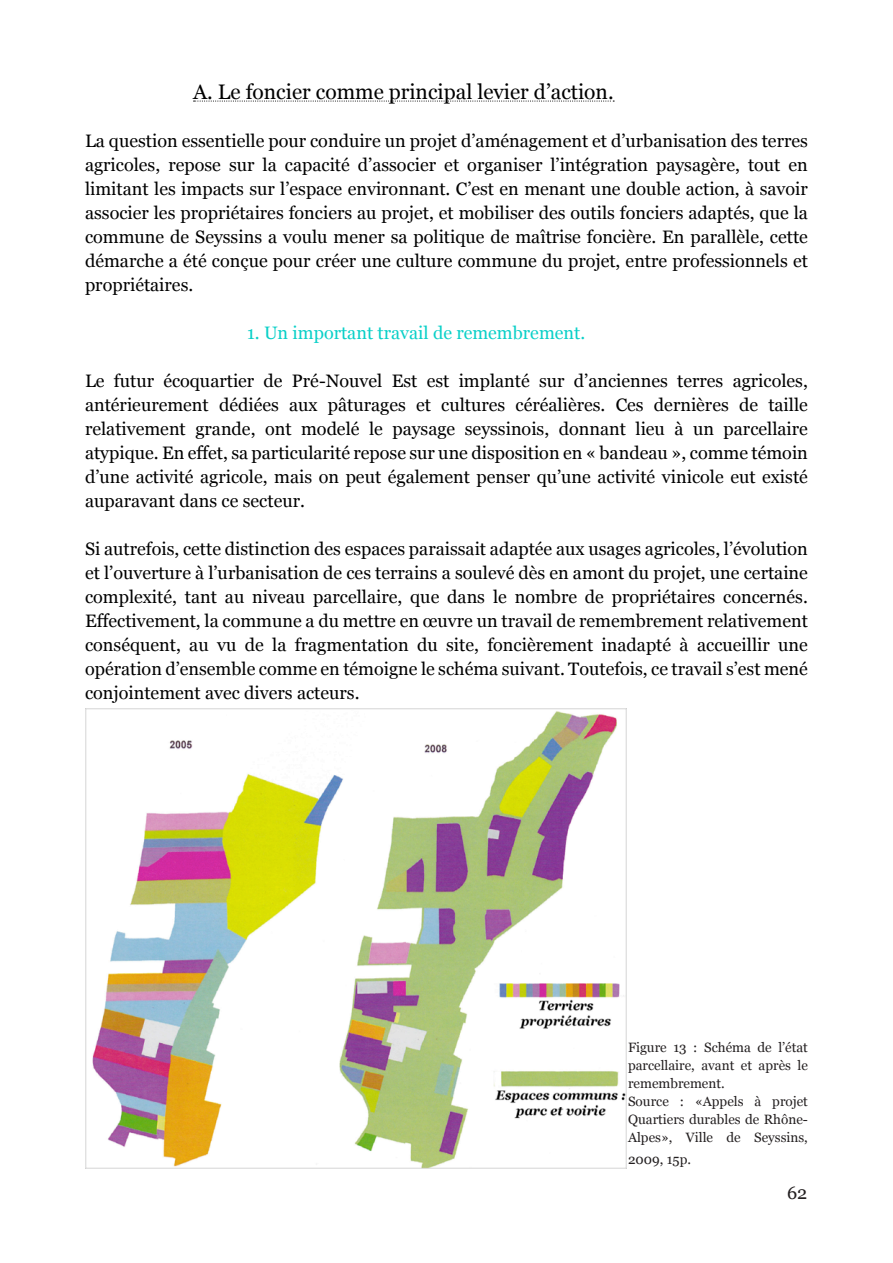
<style>
.page{position:relative;width:893px;height:1263px;background:#fff}
.page>*{position:absolute;margin:0;border:0;box-sizing:border-box;transform-origin:0 0}
.t1{font:21px "Georgia";color:#000}
.t2{font:18px/24px "Georgia";color:#000;text-align:justify}
.t3{font:18px "Georgia";color:#0ad0c8}
.t4{font:18px "Georgia";color:#231f20}
.t5{font:13.5px/18px "Georgia";color:#231f20;text-align:justify}
</style>
<div class="page">
<svg style="left:194px;top:101px;width:420px;height:1px"></svg>
<img style="left:85px;top:708px;width:541px;height:460px">
<p class="t1" style="left:193px;top:77px;width:422px">A. Le foncier comme principal levier d’action.</p>
<p class="t2" style="left:85px;top:128px;width:724px">La question essentielle pour conduire un projet d’aménagement et d’urbanisation des terres agricoles, repose sur la capacité d’associer et organiser l’intégration paysagère, tout en limitant les impacts sur l’espace environnant. C’est en menant une double action, à savoir associer les propriétaires fonciers au projet, et mobiliser des outils fonciers adaptés, que la commune de Seyssins a voulu mener sa politique de maîtrise foncière. En parallèle, cette démarche a été conçue pour créer une culture commune du projet, entre professionnels et propriétaires.</p>
<p class="t3" style="left:247px;top:320px;width:340px">1. Un important travail de remembrement.</p>
<p class="t2" style="left:85px;top:368px;width:724px">Le futur écoquartier de Pré-Nouvel Est est implanté sur d’anciennes terres agricoles, antérieurement dédiées aux pâturages et cultures céréalières. Ces dernières de taille relativement grande, ont modelé le paysage seyssinois, donnant lieu à un parcellaire atypique. En effet, sa particularité repose sur une disposition en « bandeau », comme témoin d’une activité agricole, mais on peut également penser qu’une activité vinicole eut existé auparavant dans ce secteur.</p>
<p class="t2" style="left:85px;top:536px;width:724px">Si autrefois, cette distinction des espaces paraissait adaptée aux usages agricoles, l’évolution et l’ouverture à l’urbanisation de ces terrains a soulevé dès en amont du projet, une certaine complexité, tant au niveau parcellaire, que dans le nombre de propriétaires concernés.<br>Effectivement, la commune a du mettre en œuvre un travail de remembrement relativement conséquent, au vu de la fragmentation du site, foncièrement inadapté à accueillir une opération d’ensemble comme en témoigne le schéma suivant. Toutefois, ce travail s’est mené conjointement avec divers acteurs.</p>
<p class="t5" style="left:628px;top:1038px;width:181px">Figure 13 : Schéma de l’état parcellaire, avant et après le remembrement.</p>
<p class="t5" style="left:628px;top:1092px;width:181px">Source : «Appels à projet Quartiers durables de Rhône-Alpes», Ville de Seyssins,</p>
<p class="t5" style="left:628px;top:1149px;width:64px">2009, 15p.</p>
<p class="t4" style="left:787px;top:1179px;width:22px">62</p>
</div>
